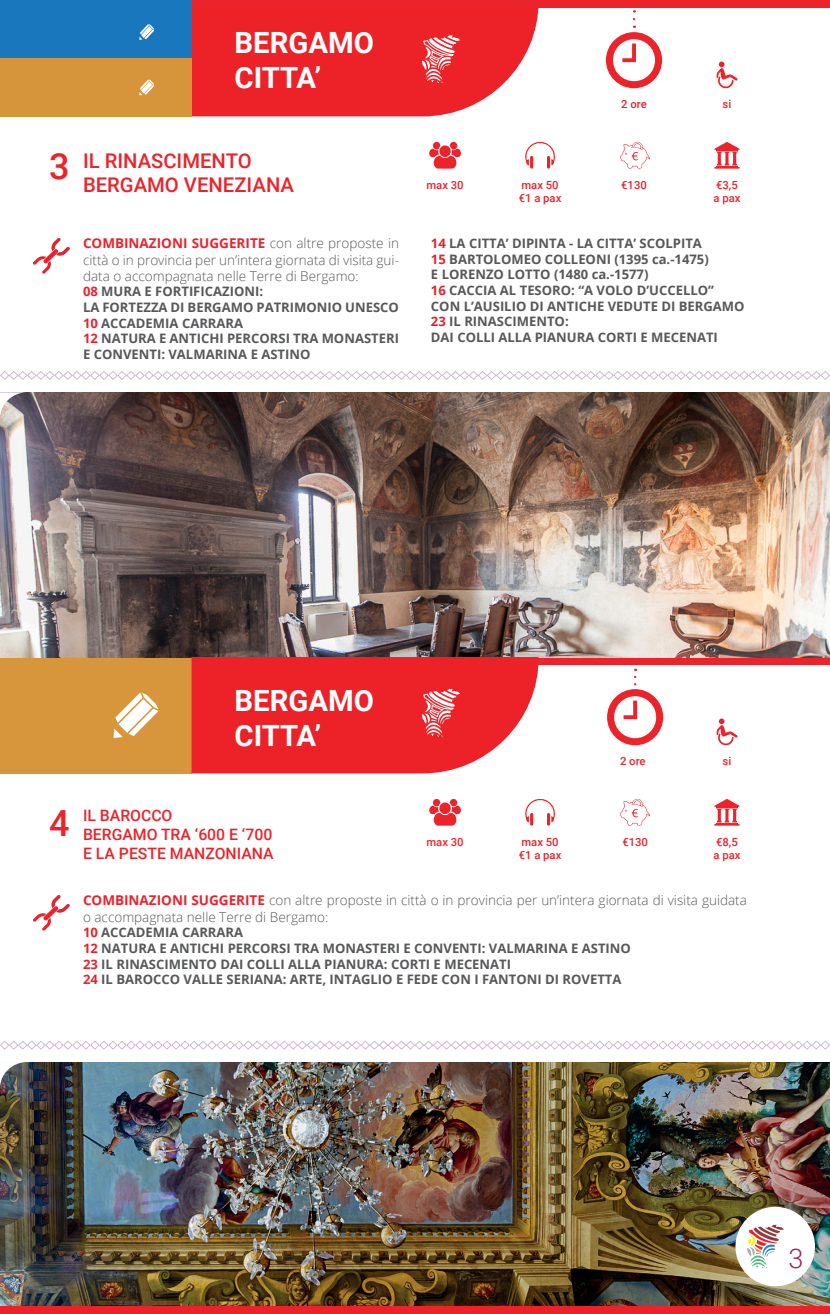
<style>
.page{position:relative;width:830px;height:1314px;background:#fff}
.page>*{position:absolute;margin:0;border:0;box-sizing:border-box;transform-origin:0 0}
.t1{font:500 36px "Roboto";color:#ec232a}
.t2{font:700 29.25px "Roboto";color:#fff}
.t3{font:300 27px "Roboto";color:#9f234e}
.t4{font:500 20.25px "Roboto";color:#ec232a}
.t5{font:500 15.75px "Roboto";color:#ec232a}
.t6{font:300 13.5px/16.2px "Open Sans";color:#57585a}
.t7{font:700 13.05px/15.8px "Open Sans";color:#57585a}
.t8{font:500 11.25px "Roboto";color:#ec232a}
.s1{font-weight:700;color:#ec222b}
.s2{color:#ec222b}
</style>
<div class="page">
<img style="left:0;top:1062px;width:829px;height:244px">
<div style="left:735px;top:1207px;width:79px;height:79px;background:#fff;border-radius:50%"></div>
<svg style="left:747px;top:1224px;width:36px;height:44px"></svg>
<div style="left:0;top:657px;width:829px;height:8px;background:#ec232a"></div>
<div style="left:0;top:657px;width:191px;height:116px;background:#d7963c"></div>
<svg style="left:113px;top:692px;width:45px;height:46px"></svg>
<img style="left:0;top:392px;width:829px;height:265px">
<div style="left:0;top:0;width:829px;height:8px;background:#ec232a"></div>
<div style="left:0;top:1306px;width:829px;height:8px;background:#ec222b"></div>
<svg style="left:0;top:371px;width:829px;height:9px"></svg>
<svg style="left:0;top:1040px;width:829px;height:10px"></svg>
<svg style="left:0;top:392px;width:27px;height:26px"></svg>
<div style="left:0;top:0;width:191px;height:58px;background:#1977bd"></div>
<div style="left:0;top:58px;width:191px;height:58px;background:#d7953b"></div>
<svg style="left:139px;top:24px;width:15px;height:16px"></svg>
<svg style="left:139px;top:79px;width:15px;height:16px"></svg>
<svg style="left:620px;top:142px;width:29px;height:27px"></svg>
<svg style="left:714px;top:142px;width:25px;height:27px"></svg>
<svg style="left:429px;top:142px;width:32px;height:27px"></svg>
<svg style="left:605px;top:19px;width:56px;height:69px"></svg>
<svg style="left:525px;top:141px;width:30px;height:28px"></svg>
<svg style="left:716px;top:61px;width:21px;height:27px"></svg>
<svg style="left:620px;top:799px;width:29px;height:27px"></svg>
<svg style="left:714px;top:799px;width:25px;height:27px"></svg>
<svg style="left:429px;top:799px;width:32px;height:27px"></svg>
<svg style="left:607px;top:677px;width:56px;height:68px"></svg>
<svg style="left:525px;top:798px;width:30px;height:28px"></svg>
<svg style="left:716px;top:718px;width:21px;height:27px"></svg>
<svg style="left:0;top:1062px;width:27px;height:26px"></svg>
<svg style="left:33px;top:238px;width:37px;height:36px"></svg>
<svg style="left:33px;top:895px;width:37px;height:36px"></svg>
<svg style="left:191px;top:0;width:347px;height:116px;background:#ed343a"></svg>
<svg style="left:191px;top:657px;width:347px;height:116px;background:#ed3439"></svg>
<p class="t2" style="left:234px;top:22px;width:141px">BERGAMO</p>
<p class="t2" style="left:234px;top:57px;width:88px">CITTA’</p>
<p class="t1" style="left:49px;top:141px;width:22px">3</p>
<p class="t4" style="left:83px;top:146px;width:170px">IL RINASCIMENTO</p>
<p class="t4" style="left:83px;top:171px;width:212px">BERGAMO VENEZIANA</p>
<p class="t6" style="left:83px;top:235px;width:317px;text-align:justify"><span class="s1">COMBINAZIONI SUGGERITE</span> con altre proposte in città o in provincia per un’intera giornata di visita gui&shy;data o accompagnata nelle Terre di Bergamo:</p>
<p class="t7" style="left:83px;top:284px;width:181px"><span class="s2">08</span> MURA E FORTIFICAZIONI:</p>
<p class="t7" style="left:83px;top:299px;width:317px">LA FORTEZZA DI BERGAMO PATRIMONIO UNESCO</p>
<p class="t7" style="left:83px;top:315px;width:162px"><span class="s2">10</span> ACCADEMIA CARRARA</p>
<p class="t7" style="left:83px;top:331px;width:317px"><span class="s2">12</span> NATURA E ANTICHI PERCORSI TRA MONASTERI<br>E CONVENTI: VALMARINA E ASTINO</p>
<p class="t8" style="left:426px;top:177px;width:39px">max 30</p>
<p class="t8" style="left:521px;top:177px;width:39px">max 50</p>
<p class="t8" style="left:518px;top:190px;width:44px">€1 a pax</p>
<p class="t8" style="left:621px;top:96px;width:27px">2 ore</p>
<p class="t8" style="left:722px;top:96px;width:10px">si</p>
<p class="t8" style="left:621px;top:177px;width:27px">€130</p>
<p class="t8" style="left:715px;top:177px;width:23px">€3,5</p>
<p class="t8" style="left:713px;top:190px;width:28px">a pax</p>
<p class="t7" style="left:431px;top:235px;width:315px"><span class="s2">14</span> LA CITTA’ DIPINTA - LA CITTA’ SCOLPITA<br><span class="s2">15</span> BARTOLOMEO COLLEONI (1395 ca.-1475)<br>E LORENZO LOTTO (1480 ca.-1577)<br><span class="s2">16</span> CACCIA AL TESORO: “A VOLO D’UCCELLO” CON L’AUSILIO DI ANTICHE VEDUTE DI BERGAMO <span class="s2">23</span> IL RINASCIMENTO:<br>DAI COLLI ALLA PIANURA CORTI E MECENATI</p>
<p class="t2" style="left:234px;top:680px;width:141px">BERGAMO</p>
<p class="t2" style="left:234px;top:715px;width:88px">CITTA’</p>
<p class="t8" style="left:619px;top:753px;width:27px">2 ore</p>
<p class="t8" style="left:722px;top:753px;width:10px">si</p>
<p class="t1" style="left:49px;top:798px;width:22px">4</p>
<p class="t5" style="left:83px;top:805px;width:91px">IL BAROCCO</p>
<p class="t5" style="left:83px;top:823px;width:191px">BERGAMO TRA ‘600 E ‘700</p>
<p class="t5" style="left:83px;top:842px;width:192px">E LA PESTE MANZONIANA</p>
<p class="t8" style="left:426px;top:834px;width:39px">max 30</p>
<p class="t8" style="left:521px;top:834px;width:39px">max 50</p>
<p class="t8" style="left:518px;top:847px;width:44px">€1 a pax</p>
<p class="t8" style="left:622px;top:834px;width:27px">€130</p>
<p class="t8" style="left:715px;top:834px;width:23px">€8,5</p>
<p class="t8" style="left:713px;top:847px;width:28px">a pax</p>
<p class="t6" style="left:83px;top:892px;width:665px"><span class="s1">COMBINAZIONI SUGGERITE</span> con altre proposte in città o in provincia per un’intera giornata di visita guidata o accompagnata nelle Terre di Bergamo:</p>
<p class="t7" style="left:83px;top:924px;width:162px"><span class="s2">10</span> ACCADEMIA CARRARA</p>
<p class="t7" style="left:83px;top:940px;width:549px"><span class="s2">12</span> NATURA E ANTICHI PERCORSI TRA MONASTERI E CONVENTI: VALMARINA E ASTINO</p>
<p class="t7" style="left:83px;top:956px;width:429px"><span class="s2">23</span> IL RINASCIMENTO DAI COLLI ALLA PIANURA: CORTI E MECENATI</p>
<p class="t7" style="left:83px;top:971px;width:539px"><span class="s2">24</span> IL BAROCCO VALLE SERIANA: ARTE, INTAGLIO E FEDE CON I FANTONI DI ROVETTA</p>
<p class="t3" style="left:788px;top:1240px;width:16px">3</p>
</div>
